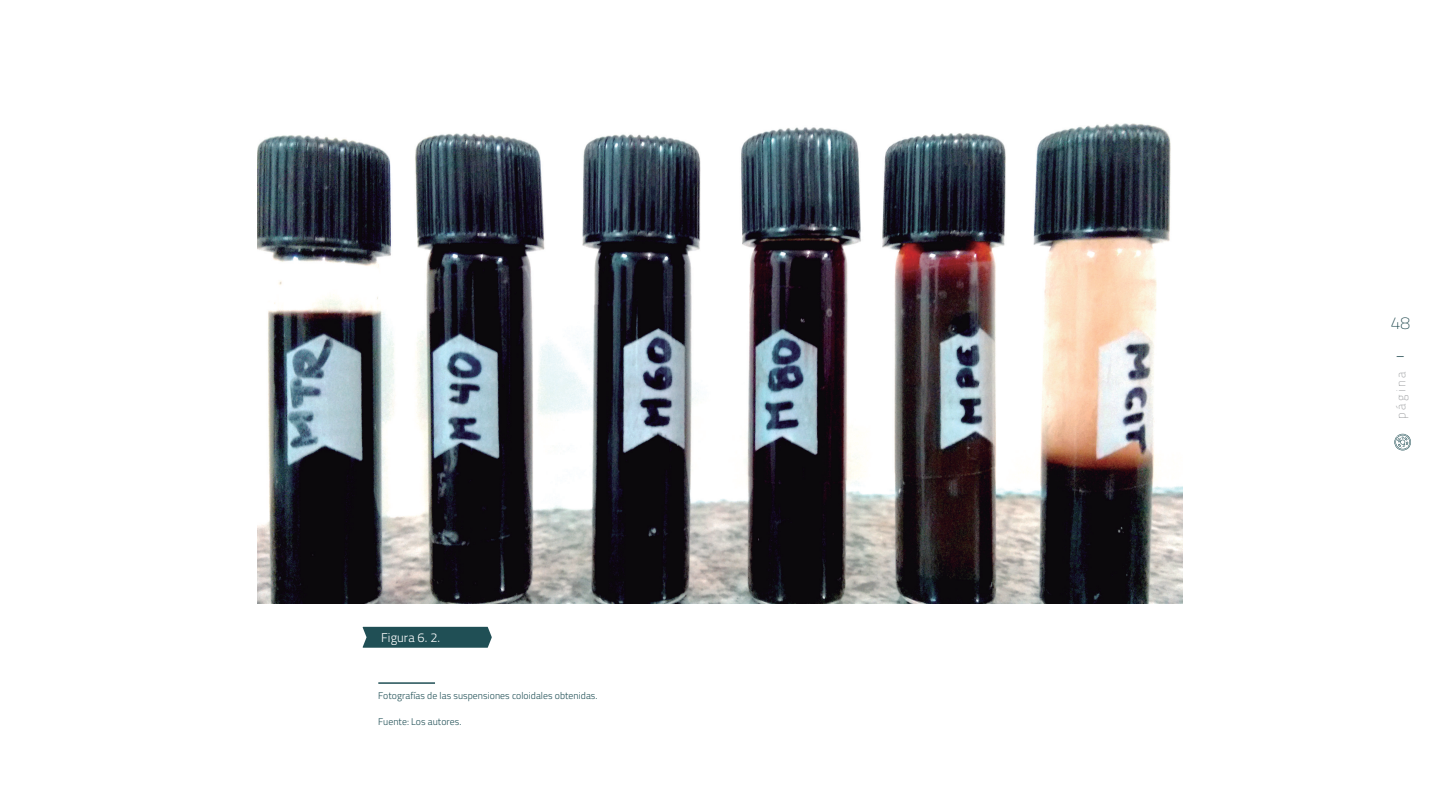
<style>
.page{position:relative;width:1440px;height:803px;background:#fff}
.page>*{position:absolute;margin:0;border:0;box-sizing:border-box;transform-origin:0 0}
.t1{font:200 22.65px "Titillium Web";color:#20484e}
.t2{font:200 17.25px "Titillium Web";color:#20484e}
.t3{font:300 12.75px "Titillium Web";letter-spacing:.005em;color:#fff}
.t4{font:200 12.75px "Titillium Web";letter-spacing:.2em;color:#939598}
.t5{font:300 9.75px "Titillium Web";letter-spacing:.005em;color:#204f55}
</style>
<div class="page">
<svg style="left:1394px;top:434px;width:17px;height:16px"></svg>
<img style="left:258px;top:123px;width:924px;height:480px">
<svg style="left:363px;top:626px;width:129px;height:21px;background:#2e5a60"></svg>
<hr style="left:378px;top:682px;width:57px;height:1px;background:#204f55">
<h3 class="t3" style="left:381px;top:628px;width:61px">Figura 6. 2.</h3>
<p class="t5" style="left:378px;top:688px;width:221px">Fotografías de las suspensiones coloidales obtenidas.</p>
<p class="t5" style="left:378px;top:714px;width:85px">Fuente: Los autores.</p>
<h2 class="t2" style="left:1391px;top:310px;width:21px">48</h2>
<h1 class="t1" style="left:1395px;top:339px;width:12px">-</h1>
<h3 class="t4" style="left:1392px;top:419px;width:49px;rotate:-90deg">página</h3>
</div>
